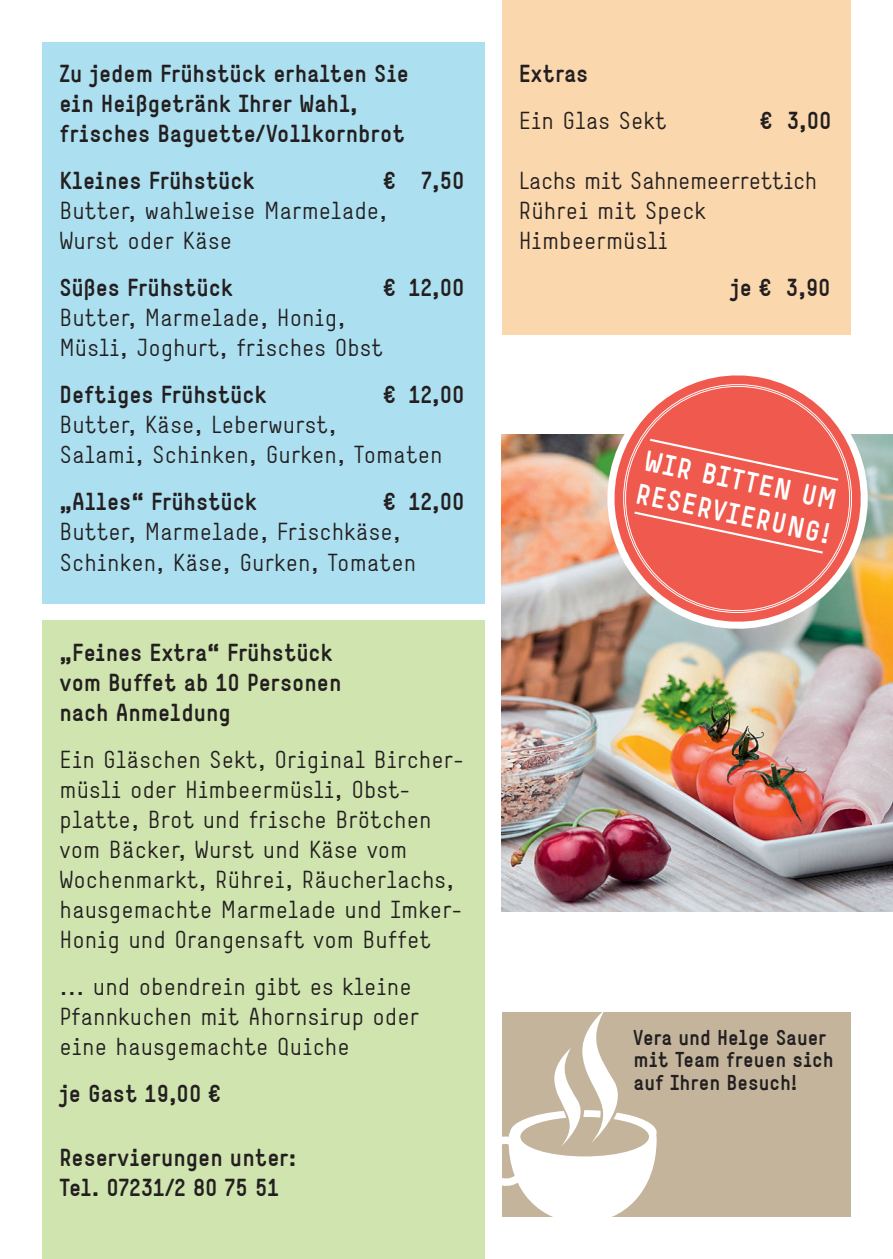
<style>
.page{position:relative;width:893px;height:1259px;background:#fff}
.page>*{position:absolute;margin:0;border:0;box-sizing:border-box;transform-origin:0 0}
.t1{font:700 28.2px/33.9px "Neue Simple";color:#fff}
.t2{font:24px/30px "Neue Simple";color:#231f20}
.t3{font:700 24px/30px "Neue Simple";color:#231f20}
.t4{font:700 21px/22.5px "Neue Simple";color:#231f20}
</style>
<div class="page">
<div style="left:43px;top:43px;width:442px;height:561px;background:#acdfef"></div>
<div style="left:502px;top:0;width:348px;height:334px;background:#fad7ad"></div>
<div style="left:502px;top:1012px;width:348px;height:204px;background:#c3b49b"></div>
<svg style="left:502px;top:1012px;width:155px;height:205px"></svg>
<div style="left:43px;top:621px;width:442px;height:638px;background:#cfe4ae"></div>
<img style="left:502px;top:435px;width:391px;height:476px">
<img style="left:591px;top:434px;width:293px;height:203px">
<svg style="left:612px;top:434px;width:251px;height:189px"></svg>
<svg style="left:614px;top:375px;width:247px;height:246px"></svg>
<svg style="left:648px;top:437px;width:193px;height:45px;background:#f06156"></svg>
<svg style="left:632px;top:510px;width:193px;height:45px;background:#f06156"></svg>
<p class="t3" style="left:60px;top:58px;width:351px">Zu jedem Frühstück erhalten Sie ein Heißgetränk Ihrer Wahl, frisches Baguette/Vollkornbrot</p>
<p class="t3" style="left:60px;top:165px;width:197px">Kleines Frühstück</p>
<p class="t3" style="left:384px;top:165px;width:83px">€ 7,50</p>
<p class="t2" style="left:60px;top:196px;width:330px">Butter, wahlweise Marmelade,<br>Wurst oder Käse</p>
<p class="t3" style="left:60px;top:272px;width:175px">Süßes Frühstück</p>
<p class="t3" style="left:384px;top:272px;width:83px">€ 12,00</p>
<p class="t2" style="left:60px;top:303px;width:325px">Butter, Marmelade, Honig,<br>Müsli, Joghurt, frisches Obst</p>
<p class="t3" style="left:60px;top:380px;width:209px">Deftiges Frühstück</p>
<p class="t3" style="left:384px;top:380px;width:83px">€ 12,00</p>
<p class="t2" style="left:60px;top:410px;width:385px">Butter, Käse, Leberwurst,<br>Salami, Schinken, Gurken, Tomaten</p>
<p class="t3" style="left:60px;top:487px;width:199px">„Alles“ Frühstück</p>
<p class="t3" style="left:384px;top:487px;width:83px">€ 12,00</p>
<p class="t2" style="left:60px;top:517px;width:358px">Butter, Marmelade, Frischkäse,<br>Schinken, Käse, Gurken, Tomaten</p>
<p class="t3" style="left:60px;top:637px;width:283px">„Feines Extra“ Frühstück vom Buffet ab 10 Personen nach Anmeldung</p>
<p class="t2" style="left:60px;top:744px;width:405px">Ein Gläschen Sekt, Original Bircher&shy;müsli oder Himbeermüsli, Obst&shy;platte, Brot und frische Brötchen vom Bäcker, Wurst und Käse vom Wochenmarkt, Rührei, Räucherlachs, hausgemachte Marmelade und Imker-Honig und Orangensaft vom Buffet</p>
<p class="t2" style="left:60px;top:971px;width:361px">... und obendrein gibt es kleine<br>Pfannkuchen mit Ahornsirup oder eine hausgemachte Quiche</p>
<p class="t3" style="left:60px;top:1078px;width:163px">je Gast 19,00 €</p>
<p class="t3" style="left:60px;top:1142px;width:238px">Reservierungen unter:<br>Tel. 07231/2 80 75 51</p>
<p class="t3" style="left:519px;top:58px;width:71px">Extras</p>
<p class="t2" style="left:519px;top:106px;width:150px">Ein Glas Sekt</p>
<p class="t3" style="left:760px;top:105px;width:73px">€ 3,00</p>
<p class="t2" style="left:519px;top:166px;width:300px">Lachs mit Sahnemeerrettich<br>Rührei mit Speck<br>Himbeermüsli</p>
<p class="t3" style="left:731px;top:272px;width:102px">je € 3,90</p>
<p class="t1" style="left:647px;top:443px;width:200px;rotate:12deg">WIR BITTEN UM<br>RESERVIERUNG!</p>
<p class="t4" style="left:634px;top:1026px;width:202px">Vera und Helge Sauer mit Team freuen sich auf Ihren Besuch!</p>
</div>
